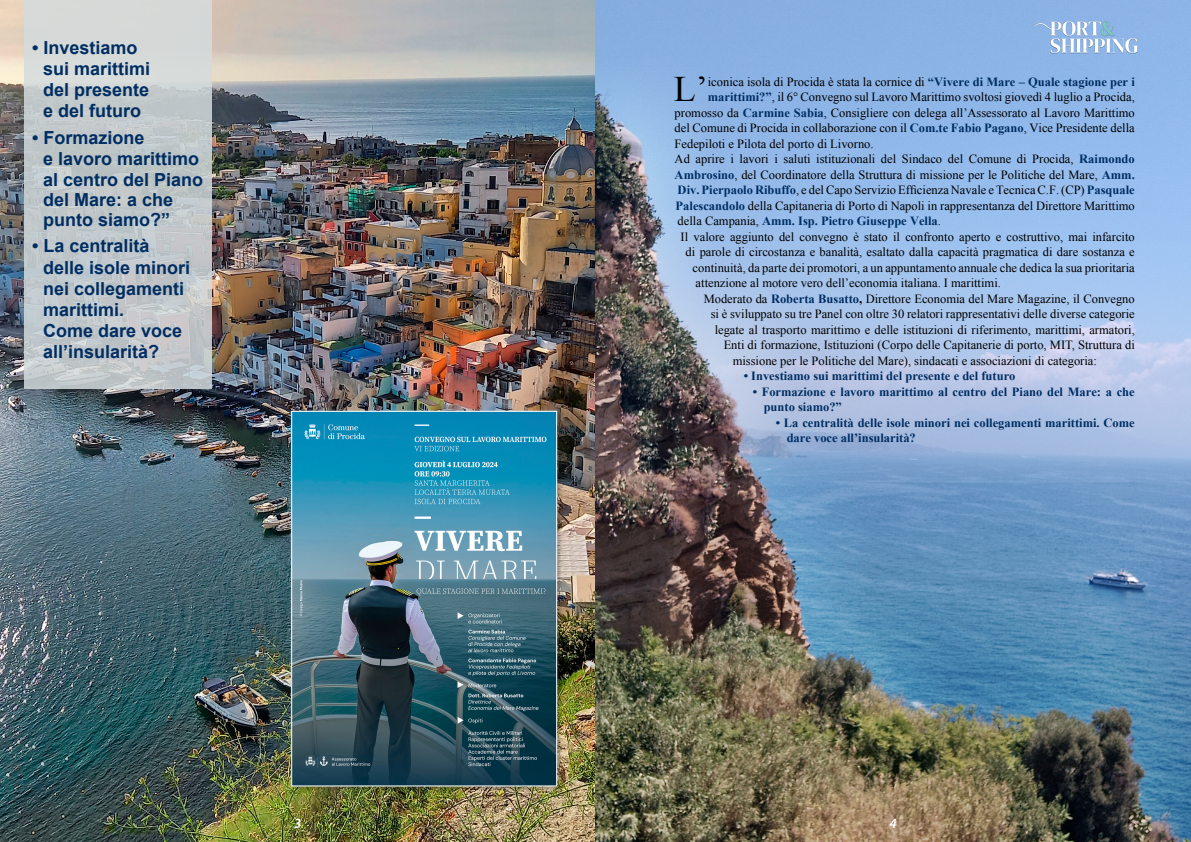
<style>
.page{position:relative;width:1191px;height:842px;background:#fff}
.page>*{position:absolute;margin:0;border:0;box-sizing:border-box;transform-origin:0 0}
.t1{font:35.9px "Times New Roman";color:#000}
.t2{font:700 18px/21.1px "Arial";color:#002e62}
.t3{font:italic 600 14px "Myriad Pro";color:#fff}
.t4{font:12.5px "Times New Roman";color:#000}
.t5{font:700 12.5px/15.5px "Times New Roman";color:#002e62}
.s1{font-weight:700;color:#002e62}
.s2{font-weight:400;color:#000}
.s3{font-weight:700}
</style>
<div class="page">
<img style="left:0;top:0;width:1191px;height:842px">
<div style="left:289px;top:409px;width:274px;height:383px;background:#000;opacity:.35"></div>
<div style="left:289px;top:408px;width:270px;height:381px;background:#fff;opacity:.35"></div>
<img style="left:293px;top:413px;width:262px;height:371px">
<div style="left:291px;top:411px;width:266px;height:375px;border:1px solid #fff"></div>
<svg style="left:24px;top:0;width:188px;height:388px;background:#c6cbcd"></svg>
<svg style="left:1032px;top:21px;width:106px;height:32px;background:#a5c2e7"></svg>
<h2 class="t2" style="left:43px;top:37px;width:109px;text-indent:-11px">• Investiamo sui marittimi del presente e del futuro</h2>
<h2 class="t2" style="left:43px;top:128px;width:162px;line-height:20.5px;text-indent:-11px">• Formazione<br>e lavoro marittimo al centro del Piano del Mare: a che punto siamo?”</h2>
<h2 class="t2" style="left:43px;top:236px;width:149px;text-indent:-11px">• La centralità delle isole minori nei collegamenti marittimi.<br>Come dare voce all’insularità?</h2>
<h1 class="t1" style="left:674px;top:65px;width:35px">L’</h1>
<p class="t4" style="left:708px;top:73px;width:428px">iconica isola di Procida è stata la cornice di <span class="s1">“Vivere di Mare – Quale stagione per i</span></p>
<p class="t4" style="left:708px;top:89px;width:428px"><span class="s1">marittimi?”</span>, il 6° Convegno sul Lavoro Marittimo svoltosi giovedì 4 luglio a Procida,</p>
<p class="t4" style="left:674px;top:104px;width:461px">promosso da <span class="s1">Carmine Sabia</span>, Consigliere con delega all’Assessorato al Lavoro Marittimo</p>
<p class="t4" style="left:674px;top:120px;width:462px">del Comune di Procida in collaborazione con il <span class="s1">Com.te Fabio Pagano</span>, Vice Presidente della</p>
<p class="t4" style="left:674px;top:135px;width:200px">Fedepiloti e Pilota del porto di Livorno.</p>
<p class="t4" style="left:674px;top:151px;width:461px">Ad aprire i lavori i saluti istituzionali del Sindaco del Comune di Procida, <span class="s1">Raimondo</span></p>
<p class="t4" style="left:674px;top:166px;width:461px"><span class="s1">Ambrosino</span>, del Coordinatore della Struttura di missione per le Politiche del Mare, <span class="s1">Amm.</span></p>
<p class="t4" style="left:677px;top:182px;width:459px"><span class="s1">Div. Pierpaolo Ribuffo</span>, e del Capo Servizio Efficienza Navale e Tecnica C.F. (CP) <span class="s1">Pasquale</span></p>
<p class="t4" style="left:675px;top:197px;width:461px"><span class="s1">Palescandolo</span> della Capitaneria di Porto di Napoli in rappresentanza del Direttore Marittimo</p>
<p class="t5" style="left:677px;top:213px;width:265px"><span class="s2">della Campania,</span> Amm. Isp. Pietro Giuseppe Vella<span class="s2">.</span></p>
<p class="t4" style="left:680px;top:228px;width:455px">Il valore aggiunto del convegno è stato il confronto aperto e costruttivo, mai infarcito</p>
<p class="t4" style="left:685px;top:244px;width:450px">di parole di circostanza e banalità, esaltato dalla capacità pragmatica di dare sostanza e</p>
<p class="t4" style="left:692px;top:259px;width:444px">continuità, da parte dei promotori, a un appuntamento annuale che dedica la sua prioritaria</p>
<p class="t4" style="left:695px;top:275px;width:307px">attenzione al motore vero dell’economia italiana. I marittimi.</p>
<p class="t4" style="left:703px;top:290px;width:432px">Moderato da <span class="s1">Roberta Busatto</span><span class="s3">,</span> Direttore Economia del Mare Magazine, il Convegno</p>
<p class="t4" style="left:710px;top:306px;width:426px">si è sviluppato su tre Panel con oltre 30 relatori rappresentativi delle diverse categorie</p>
<p class="t4" style="left:714px;top:321px;width:422px">legate al trasporto marittimo e delle istituzioni di riferimento, marittimi, armatori,</p>
<p class="t4" style="left:723px;top:337px;width:412px">Enti di formazione, Istituzioni (Corpo delle Capitanerie di porto, MIT, Struttura di</p>
<p class="t4" style="left:732px;top:352px;width:366px">missione per le Politiche del Mare), sindacati e associazioni di categoria:</p>
<p class="t5" style="left:743px;top:368px;width:273px">• Investiamo sui marittimi del presente e del futuro</p>
<p class="t5" style="left:763px;top:384px;width:372px;text-indent:-11px">• Formazione e lavoro marittimo al centro del Piano del Mare: a che punto siamo?”</p>
<p class="t5" style="left:786px;top:415px;width:349px;text-indent:-11px">• La centralità delle isole minori nei collegamenti marittimi. Come dare voce all’insularità?</p>
<p class="t3" style="left:294px;top:814px;width:9px">3</p>
<p class="t3" style="left:889px;top:814px;width:9px">4</p>
</div>
